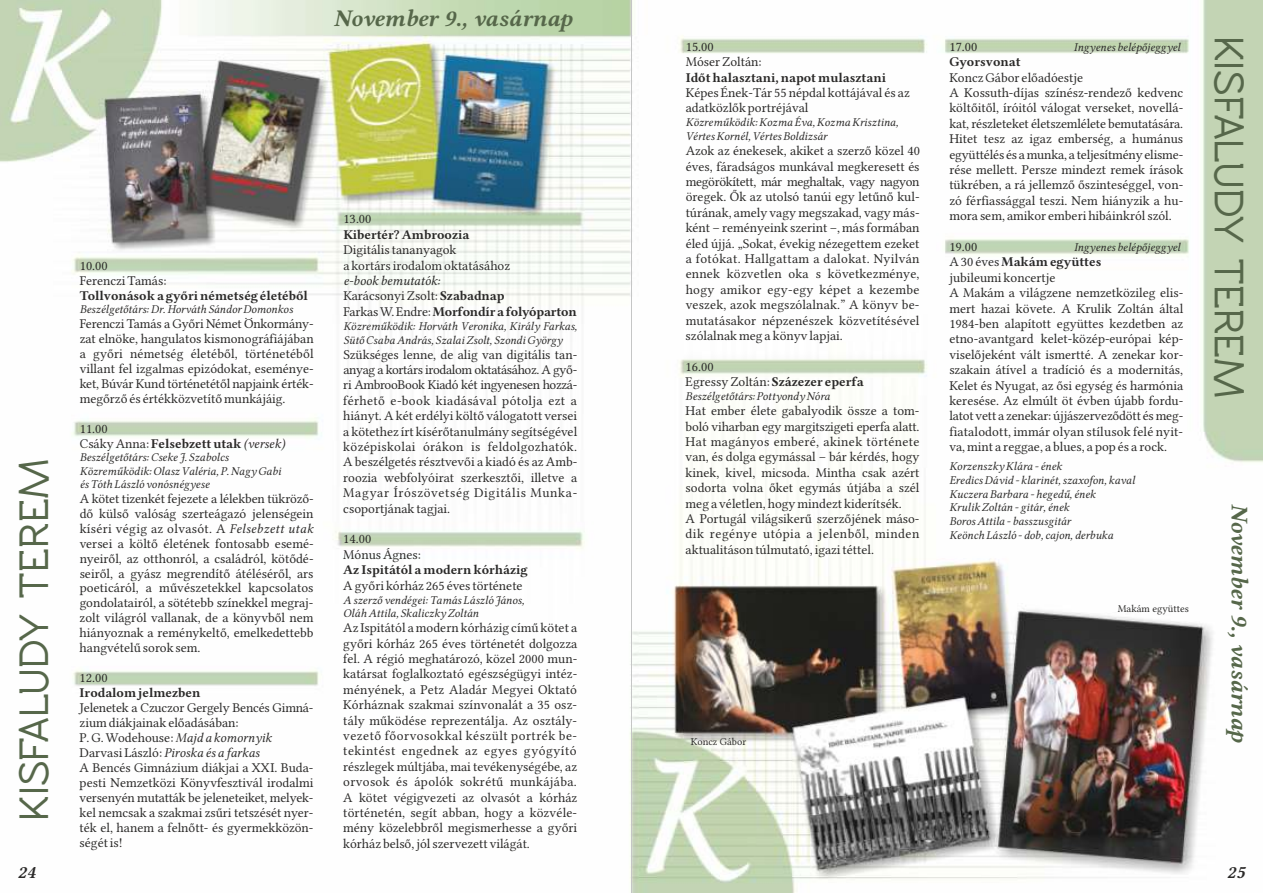
<style>
.page{position:relative;width:1263px;height:893px;background:#fff}
.page>*{position:absolute;margin:0;border:0;box-sizing:border-box;transform-origin:0 0}
.t1{font:600 42px "Rawengulk";color:#56674a}
.t2{font:24px "Lin Libertine BI";color:#56674a}
.t3{font:18px "Lin Libertine BI";color:#2b2a29}
.t4{font:13.5px/15.5px "Lin Libertine";color:#2b2a29}
.t5{font:13.5px "Lin Libertine B";color:#2b2a29}
.t6{font:13.5px "Lin Libertine I";color:#2b2a29}
.t7{font:12px/13.6px "Lin Libertine I";color:#2b2a29}
.t8{font:10.5px "Lin Libertine";color:#2b2a29}
.s1{font-family:"Lin Libertine"}
.s2{font-family:"Lin Libertine I"}
.s3{font-family:"Lin Libertine B"}
</style>
<div class="page">
<img style="left:0;top:0;width:1263px;height:893px">
<hr style="left:631px;top:0;width:1px;height:893px;background:#c5c6c6">
<h2 class="t2" style="left:334px;top:5px;width:240px">November 9., vasárnap</h2>
<h1 class="t1" style="left:15px;top:821px;width:364px;rotate:-90deg">KISFALUDY TEREM</h1>
<p class="t4" style="left:80px;top:258px;width:88px;line-height:15px">10.00<br>Ferenczi Tamás:</p>
<p class="t5" style="left:80px;top:287px;width:230px">Tollvonások a győri németségéletéből</p>
<p class="t7" style="left:80px;top:302px;width:215px">Beszélgetőtárs: Dr. Horváth Sándor Domonkos</p>
<p class="t4" style="left:80px;top:316px;width:235px;line-height:15px;text-align:justify">Ferenczi Tamás a Győri Német Önkormány&shy;zat elnöke, hangulatos kismonográfiájában a győri németség életéből, történetéből villant fel izgalmas epizódokat, eseménye&shy;ket, Búvár Kund történetétől napjaink érték&shy;megőrző és értékközvetítő munkájáig.</p>
<p class="t4" style="left:80px;top:421px;width:30px">11.00</p>
<p class="t5" style="left:80px;top:436px;width:207px"><span class="s1">Csáky Anna:</span> Felsebzett utak<span class="s2">(versek)</span></p>
<p class="t7" style="left:80px;top:451px;width:203px">Beszélgetőtárs: Cseke J. Szabolcs<br>Közreműködik: Olasz Valéria, P. Nagy Gabi és Tóth László vonósnégyese</p>
<p class="t4" style="left:80px;top:491px;width:235px;line-height:15px;text-align:justify">A kötet tizenkét fejezete a lélekben tükröző&shy;dő külső valóság szerteágazó jelenségein kíséri végig az olvasót. A <span class="s2">Felsebzett utak </span>versei a költő életének fontosabb esemé&shy;nyeiről, az otthonról, a családról, kötődé&shy;seiről, a gyász megrendítő átéléséről, ars poeticáról, a művészetekkel kapcsolatos gondolatairól, a sötétebb színekkel megraj&shy;zolt világról vallanak, de a könyvből nem hiányoznak a reménykeltő, emelkedettebb hangvételű sorok sem.</p>
<p class="t4" style="left:80px;top:670px;width:30px">12.00</p>
<p class="t5" style="left:80px;top:685px;width:122px">Irodalom jelmezben</p>
<p class="t4" style="left:80px;top:700px;width:235px;line-height:15px">Jelenetek a Czuczor Gergely Bencés Gimná&shy;zium diákjainak előadásában:<br>P. G. Wodehouse: <span class="s2">Majd a komornyik</span></p>
<p class="t6" style="left:80px;top:745px;width:182px"><span class="s1">Darvasi László:</span> Piroska és a farkas</p>
<p class="t4" style="left:80px;top:760px;width:235px;line-height:15px;text-align:justify">A Bencés Gimnázium diákjai a XXI. Buda&shy;pesti Nemzetközi Könyvfesztivál irodalmi versenyén mutatták be jeleneteiket, melyek&shy;kel nemcsak a szakmai zsűri tetszését nyer&shy;ték el, hanem a felnőtt- és gyermekközön&shy;ségét is!</p>
<p class="t4" style="left:343px;top:211px;width:30px">13.00</p>
<p class="t5" style="left:343px;top:227px;width:128px">Kibertér? Ambroozia</p>
<p class="t4" style="left:343px;top:242px;width:168px">Digitális tananyagok<br>a kortárs irodalom oktatásához</p>
<p class="t6" style="left:343px;top:273px;width:98px">e-book bemutatók:</p>
<p class="t4" style="left:343px;top:288px;width:163px">Karácsonyi Zsolt: <span class="s3">Szabadnap</span></p>
<p class="t5" style="left:343px;top:304px;width:235px"><span class="s1">FarkasW.Endre:</span>Morfondírafolyóparton</p>
<p class="t7" style="left:343px;top:319px;width:235px">Közreműködik: Horváth Veronika, Király Farkas,<br>Sütő Csaba András, Szalai Zsolt, Szondi György</p>
<p class="t4" style="left:343px;top:346px;width:235px;text-align:justify">Szükséges lenne, de alig van digitális tan&shy;anyag a kortárs irodalom oktatásához. A győ&shy;ri AmbrooBook Kiadó két ingyenesen hozzá&shy;férhető e-book kiadásával pótolja ezt a hiányt. A két erdélyi költő válogatott versei a kötethez írt kísérőtanulmány segítségével középiskolai órákon is feldolgozhatók.<br>A beszélgetés résztvevői a kiadó és az Amb&shy;roozia webfolyóirat szerkesztői, illetve a Magyar Írószövetség Digitális Munka&shy;csoportjának tagjai.</p>
<p class="t4" style="left:343px;top:531px;width:79px">14.00<br>Mónus Ágnes:</p>
<p class="t5" style="left:343px;top:562px;width:186px">Az Ispitától amodern kórházig</p>
<p class="t4" style="left:343px;top:577px;width:181px">A győri kórház 265 éves története</p>
<p class="t7" style="left:343px;top:593px;width:183px">A szerző vendégei: Tamás László János,<br>Oláh Attila, Skaliczky Zoltán</p>
<p class="t4" style="left:343px;top:620px;width:235px;text-align:justify">Az Ispitától a modern kórházig című kötet a győri kórház 265 éves történetét dolgozza fel. A régió meghatározó, közel 2000 mun&shy;katársat foglalkoztató egészségügyi intéz&shy;ményének, a Petz Aladár Megyei Oktató Kórháznak szakmai színvonalát a 35 osz&shy;tály működése reprezentálja. Az osztály&shy;vezető főorvosokkal készült portrék be&shy;tekintést engednek az egyes gyógyító részlegek múltjába, mai tevékenységébe, az orvosok és ápolók sokrétű munkájába.<br>A kötet végigvezeti az olvasót a kórház történetén, segít abban, hogy a közvéle&shy;mény közelebbről megismerhesse a győri kórház belső, jól szervezett világát.</p>
<p class="t4" style="left:686px;top:39px;width:77px">15.00<br>Móser Zoltán:</p>
<p class="t5" style="left:686px;top:70px;width:202px">Időt halasztani, napot mulasztani</p>
<p class="t4" style="left:686px;top:85px;width:226px">Képes Ének-Tár 55 népdal kottájával és az adatközlők portréjával</p>
<p class="t7" style="left:686px;top:116px;width:214px">Közreműködik: Kozma Éva, Kozma Krisztina,<br>Vértes Kornél, Vértes Boldizsár</p>
<p class="t4" style="left:686px;top:143px;width:236px;text-align:justify">Azok az énekesek, akiket a szerző közel 40 éves, fáradságos munkával megkeresett és megörökített, már meghaltak, vagy nagyon öregek. Ők az utolsó tanúi egy letűnő kul&shy;túrának, amely vagy megszakad, vagy más&shy;ként – reményeink szerint –, más formában éled újjá. „Sokat, évekig nézegettem ezeket a fotókat. Hallgattam a dalokat. Nyilván ennek közvetlen oka s következménye, hogy amikor egy-egy képet a kezembe veszek, azok megszólalnak.” A könyv be&shy;mutatásakor népzenészek közvetítésével szólalnak meg a könyv lapjai.</p>
<p class="t4" style="left:686px;top:359px;width:180px">16.00<br>Egressy Zoltán: <span class="s3">Százezer eperfa</span></p>
<p class="t7" style="left:686px;top:389px;width:146px">Beszélgetőtárs: Pottyondy Nóra</p>
<p class="t4" style="left:686px;top:403px;width:235px">Hat ember élete gabalyodik össze a tom&shy;boló viharban egy margitszigeti eperfa alatt.<br>Hat magányos emberé, akinek története van, és dolga egymással – bár kérdés, hogy kinek, kivel, micsoda. Mintha csak azért sodorta volna őket egymás útjába a szél meg a véletlen, hogy mindezt kiderítsék.<br>A Portugál világsikerű szerzőjének máso&shy;dik regénye utópia a jelenből, minden aktualitáson túlmutató, igazi téttel.</p>
<p class="t8" style="left:691px;top:736px;width:57px">Koncz Gábor</p>
<p class="t4" style="left:949px;top:39px;width:30px">17.00</p>
<p class="t7" style="left:1074px;top:40px;width:108px">Ingyenes belépőjeggyel</p>
<p class="t5" style="left:949px;top:54px;width:73px">Gyorsvonat</p>
<p class="t4" style="left:949px;top:70px;width:235px">Koncz Gábor előadóestje<br>A Kossuth-díjas színész-rendező kedvenc költőitől, íróitól válogat verseket, novellá&shy;kat, részleteket életszemlélete bemutatására.<br>Hitet tesz az igaz emberség, a humánus együttélés és amunka, a teljesítményelisme&shy;rése mellett. Persze mindezt remek írások tükrében, a rá jellemző őszinteséggel, von&shy;zó férfiassággal teszi. Nem hiányzik a hu&shy;mora sem, amikor emberi hibáinkról szól.</p>
<p class="t4" style="left:949px;top:239px;width:30px">19.00</p>
<p class="t7" style="left:1074px;top:240px;width:108px">Ingyenes belépőjeggyel</p>
<p class="t5" style="left:949px;top:254px;width:154px"><span class="s1">A 30 éves</span> Makám együttes</p>
<p class="t4" style="left:949px;top:270px;width:235px">jubileumi koncertje<br>A Makám a világzene nemzetközileg elis&shy;mert hazai követe. A Krulik Zoltán által 1984-ben alapított együttes kezdetben az etno-avantgard kelet-közép-európai kép&shy;viselőjeként vált ismertté. A zenekar kor&shy;szakain átível a tradíció és a modernitás, Kelet és Nyugat, az ősi egység és harmónia keresése. Az elmúlt öt évben újabb fordu&shy;latot vett a zenekar: újjászerveződött ésmeg&shy;fiatalodott, immár olyan stílusok felé nyit&shy;va, mint a reggae, a blues, a pop és a rock.</p>
<p class="t7" style="left:949px;top:460px;width:187px">Korzenszky Klára - ének<br>Eredics Dávid - klarinét, szaxofon, kaval<br>Kuczera Barbara - hegedű, ének<br>Krulik Zoltán - gitár, ének<br>Boros Attila - basszusgitár<br>Keönch László - dob, cajon, derbuka</p>
<p class="t8" style="left:1118px;top:603px;width:73px">Makám együttes</p>
<h1 class="t1" style="left:1248px;top:36px;width:364px;rotate:90deg">KISFALUDY TEREM</h1>
<h2 class="t2" style="left:1253px;top:504px;width:240px;rotate:90deg">November 9., vasárnap</h2>
<h3 class="t3" style="left:18px;top:861px;width:20px">24</h3>
<h3 class="t3" style="left:1227px;top:861px;width:20px">25</h3>
</div>
